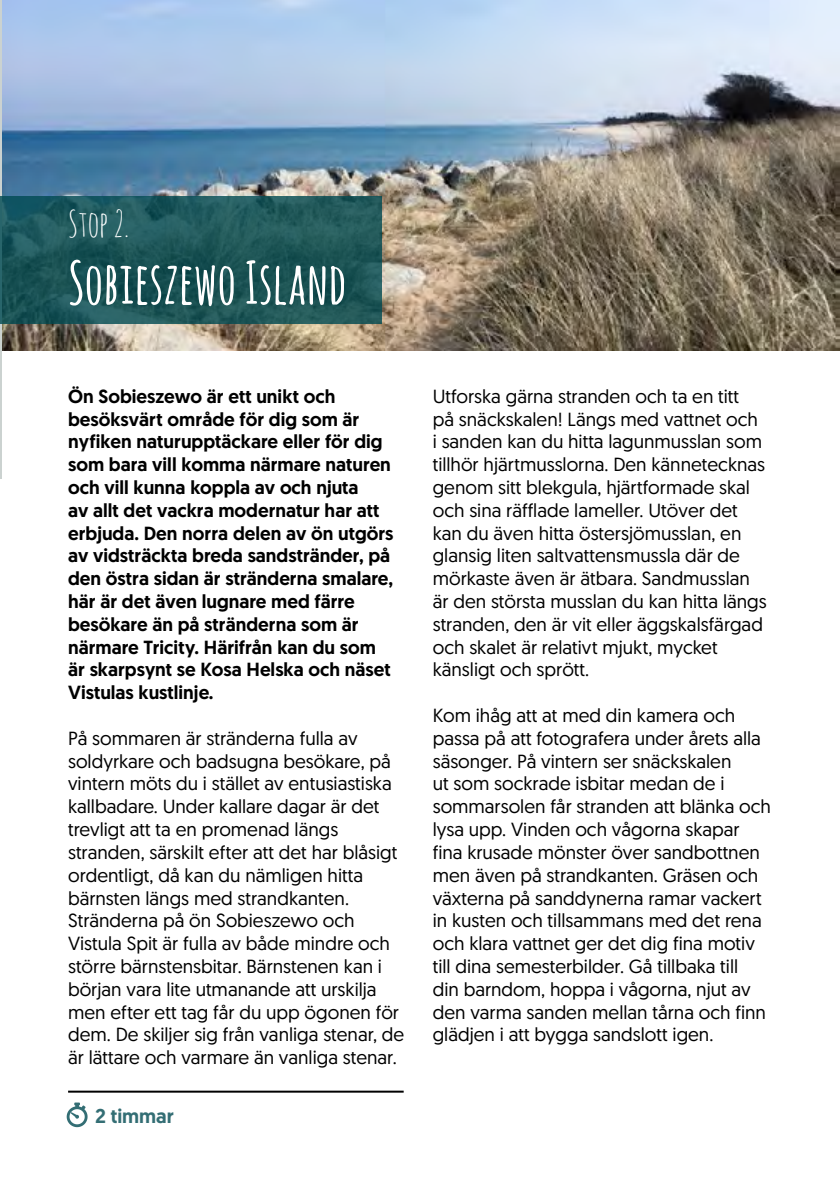
<style>
.page{position:relative;width:840px;height:1191px;background:#fff}
.page>*{position:absolute;margin:0;border:0;box-sizing:border-box;transform-origin:0 0}
.t1{font:700 58px "Amatic SC";color:#fff}
.t2{font:36px "Amatic SC";color:#fff}
.t3{font:500 20px "Geomanist";letter-spacing:-.005em;color:#004a52}
.t4{font:19px/22.8px "Geomanist";color:#000}
.t5{font:500 19px/22.8px "Geomanist";color:#000}
</style>
<div class="page">
<img style="left:1px;top:0;width:838px;height:350px">
<img style="left:0;top:0;width:1px;height:478px">
<svg style="left:0;top:196px;width:381px;height:127px;background:#1d5658"></svg>
<hr style="left:68px;top:1090px;width:335px;height:2px;background:#000">
<svg style="left:67px;top:1102px;width:20px;height:25px"></svg>
<h2 class="t2" style="left:68px;top:201px;width:63px">Stop 2.</h2>
<h1 class="t1" style="left:68px;top:241px;width:280px">Sobieszewo Island</h1>
<p class="t5" style="left:68px;top:384px;width:327px">Ön Sobieszewo är ett unikt och besöksvärt område för dig som är nyfiken naturupptäckare eller för dig som bara vill komma närmare naturen och vill kunna koppla av och njuta<br>av allt det vackra modernatur har att erbjuda. Den norra delen av ön utgörs av vidsträckta breda sandstränder, på den östra sidan är stränderna smalare, här är det även lugnare med färre besökare än på stränderna som är närmare Tricity. Härifrån kan du som är skarpsynt se Kosa Helska och näset Vistulas kustlinje.</p>
<p class="t4" style="left:68px;top:726px;width:337px">På sommaren är stränderna fulla av soldyrkare och badsugna besökare, på vintern möts du i stället av entusiastiska kallbadare. Under kallare dagar är det trevligt att ta en promenad längs stranden, särskilt efter att det har blåsigt ordentligt, då kan du nämligen hitta bärnsten längs med strandkanten.<br>Stränderna på ön Sobieszewo och Vistula Spit är fulla av både mindre och större bärnstensbitar. Bärnstenen kan i början vara lite utmanande att urskilja men efter ett tag får du upp ögonen för dem. De skiljer sig från vanliga stenar, de är lättare och varmare än vanliga stenar.</p>
<p class="t3" style="left:95px;top:1103px;width:80px">2 timmar</p>
<p class="t4" style="left:432px;top:384px;width:335px">Utforska gärna stranden och ta en titt<br>på snäckskalen! Längs med vattnet och i sanden kan du hitta lagunmusslan som tillhör hjärtmusslorna. Den kännetecknas genom sitt blekgula, hjärtformade skal och sina räfflade lameller. Utöver det kan du även hitta östersjömusslan, en glansig liten saltvattensmussla där de mörkaste även är ätbara. Sandmusslan är den största musslan du kan hitta längs stranden, den är vit eller äggskalsfärgad och skalet är relativt mjukt, mycket känsligt och sprött.</p>
<p class="t4" style="left:432px;top:703px;width:339px">Kom ihåg att at med din kamera och passa på att fotografera under årets alla säsonger. På vintern ser snäckskalen<br>ut som sockrade isbitar medan de i sommarsolen får stranden att blänka och lysa upp. Vinden och vågorna skapar fina krusade mönster över sandbottnen men även på strandkanten. Gräsen och växterna på sanddynerna ramar vackert in kusten och tillsammans med det rena och klara vattnet ger det dig fina motiv till dina semesterbilder. Gå tillbaka till<br>din barndom, hoppa i vågorna, njut av den varma sanden mellan tårna och finn glädjen i att bygga sandslott igen.</p>
</div>
